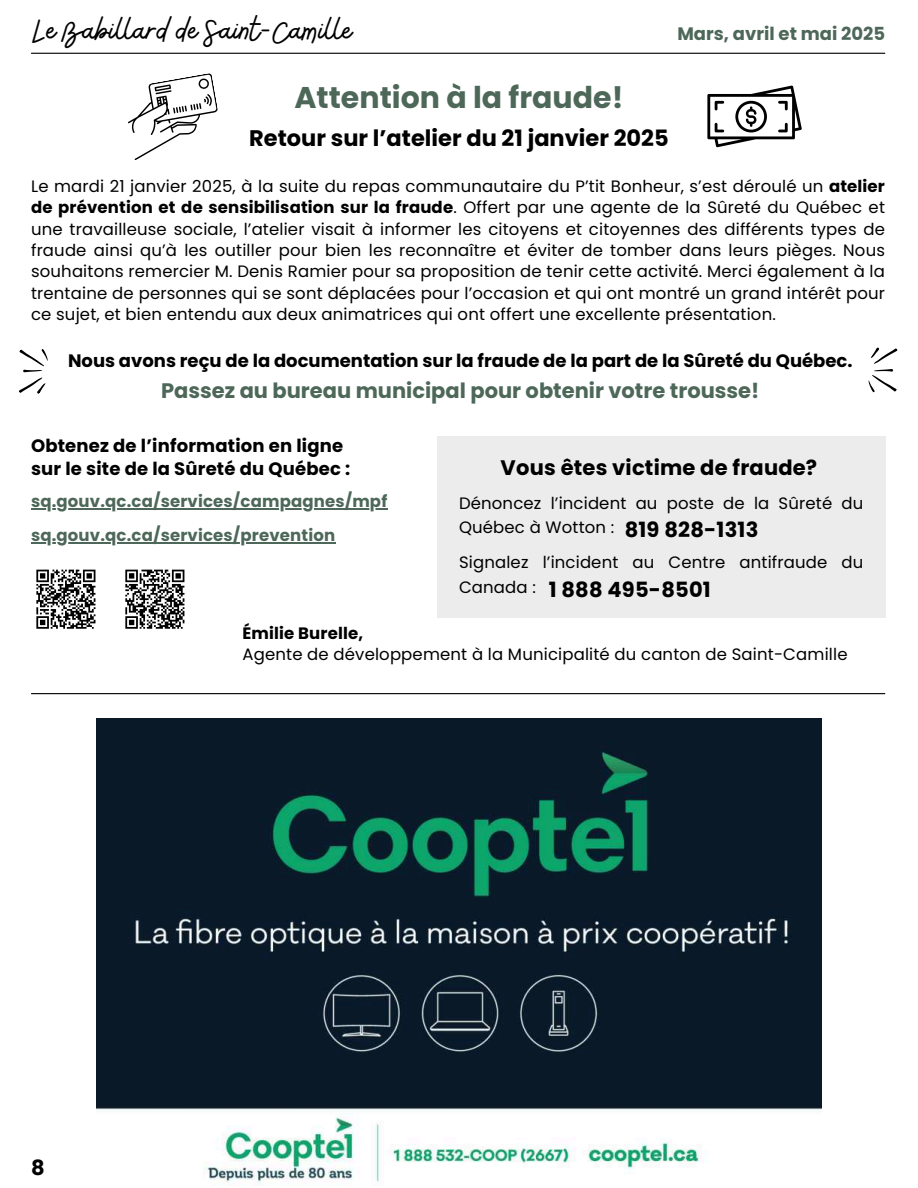
<style>
.page{position:relative;width:918px;height:1188px;background:#fff}
.page>*{position:absolute;margin:0;border:0;box-sizing:border-box;transform-origin:0 0}
.t1{font:36px "Bellaboo";color:#000}
.t2{font:700 30px "Poppins";color:#4d6859}
.t3{font:700 22.5px "Poppins";color:#000}
.t4{font:700 21px "Poppins";letter-spacing:.01em;color:#000}
.t5{font:700 21px "Poppins";color:#4d6859}
.t6{font:700 18px/22.5px "Poppins";color:#000}
.t7{font:700 18px "Poppins";color:#4d6859}
.t8{font:16.5px/21.3px "Poppins";letter-spacing:.01em;color:#000}
.t9{font:700 16.5px/33.8px "Poppins";letter-spacing:.01em;color:#4d6859}
.t10{font:700 16.5px "Poppins";letter-spacing:.01em;color:#000}
.s1{font-weight:700}
</style>
<div class="page">
<hr style="left:31px;top:53px;width:854px;height:1px;background:#000">
<hr style="left:31px;top:693px;width:854px;height:1px;background:#000">
<img style="left:96px;top:719px;width:726px;height:466px">
<svg style="left:707px;top:85px;width:95px;height:62px"></svg>
<svg style="left:128px;top:73px;width:90px;height:87px"></svg>
<svg style="left:19px;top:349px;width:29px;height:45px"></svg>
<svg style="left:869px;top:347px;width:28px;height:45px"></svg>
<svg style="left:36px;top:569px;width:60px;height:60px"></svg>
<svg style="left:125px;top:569px;width:60px;height:60px"></svg>
<div style="left:437px;top:436px;width:448px;height:182px;background:#ececec"></div>
<hr style="left:31px;top:508px;width:356px;height:1px;background:#4d6859">
<hr style="left:31px;top:542px;width:304px;height:1px;background:#4d6859">
<h1 class="t1" style="left:34px;top:12px;width:320px">Le Babillard de Saint-Camille</h1>
<p class="t7" style="left:677px;top:23px;width:209px">Mars, avril et mai 2025</p>
<h2 class="t2" style="left:295px;top:80px;width:330px">Attention à la fraude!</h2>
<h3 class="t3" style="left:249px;top:125px;width:421px">Retour sur l’atelier du 21 janvier 2025</h3>
<p class="t8" style="left:31px;top:176px;width:855px;text-align:justify">Le mardi 21 janvier 2025, à la suite du repas communautaire du P’tit Bonheur, s’est déroulé un <span class="s1">atelier de prévention et de sensibilisation sur la fraude</span>. Offert par une agente de la Sûreté du Québec et une travailleuse sociale, l’atelier visait à informer les citoyens et citoyennes des différents types de fraude ainsi qu’à les outiller pour bien les reconnaître et éviter de tomber dans leurs pièges. Nous souhaitons remercier M. Denis Ramier pour sa proposition de tenir cette activité. Merci également à la trentaine de personnes qui se sont déplacées pour l’occasion et qui ont montré un grand intérêt pour ce sujet, et bien entendu aux deux animatrices qui ont offert une excellente présentation.</p>
<p class="t6" style="left:68px;top:349px;width:786px">Nous avons reçu de la documentation sur la fraude de la part de la Sûreté du Québec.</p>
<p class="t5" style="left:161px;top:378px;width:600px">Passez au bureau municipal pour obtenir votre trousse!</p>
<p class="t6" style="left:31px;top:435px;width:321px">Obtenez de l’information en ligne sur le site de la Sûreté du Québec :</p>
<p class="t9" style="left:31px;top:485px;width:358px">sq.gouv.qc.ca/services/campagnes/mpf sq.gouv.qc.ca/services/prevention</p>
<p class="t4" style="left:501px;top:455px;width:318px">Vous êtes victime de fraude?</p>
<p class="t8" style="left:459px;top:491px;width:406px;line-height:24.8px">Dénoncez l’incident au poste de la Sûreté du<br>Québec à Wotton :</p>
<p class="t8" style="left:459px;top:550px;width:406px;line-height:24.8px">Signalez l’incident au Centre antifraude du<br>Canada :</p>
<p class="t4" style="left:625px;top:518px;width:135px">819 828-1313</p>
<p class="t4" style="left:549px;top:577px;width:164px">1 888 495-8501</p>
<p class="t4" style="left:31px;top:1155px;width:15px">8</p>
<p class="t10" style="left:242px;top:623px;width:122px">Émilie Burelle,</p>
<p class="t8" style="left:242px;top:644px;width:607px">Agente de développement à la Municipalité du canton de Saint-Camille</p>
</div>
